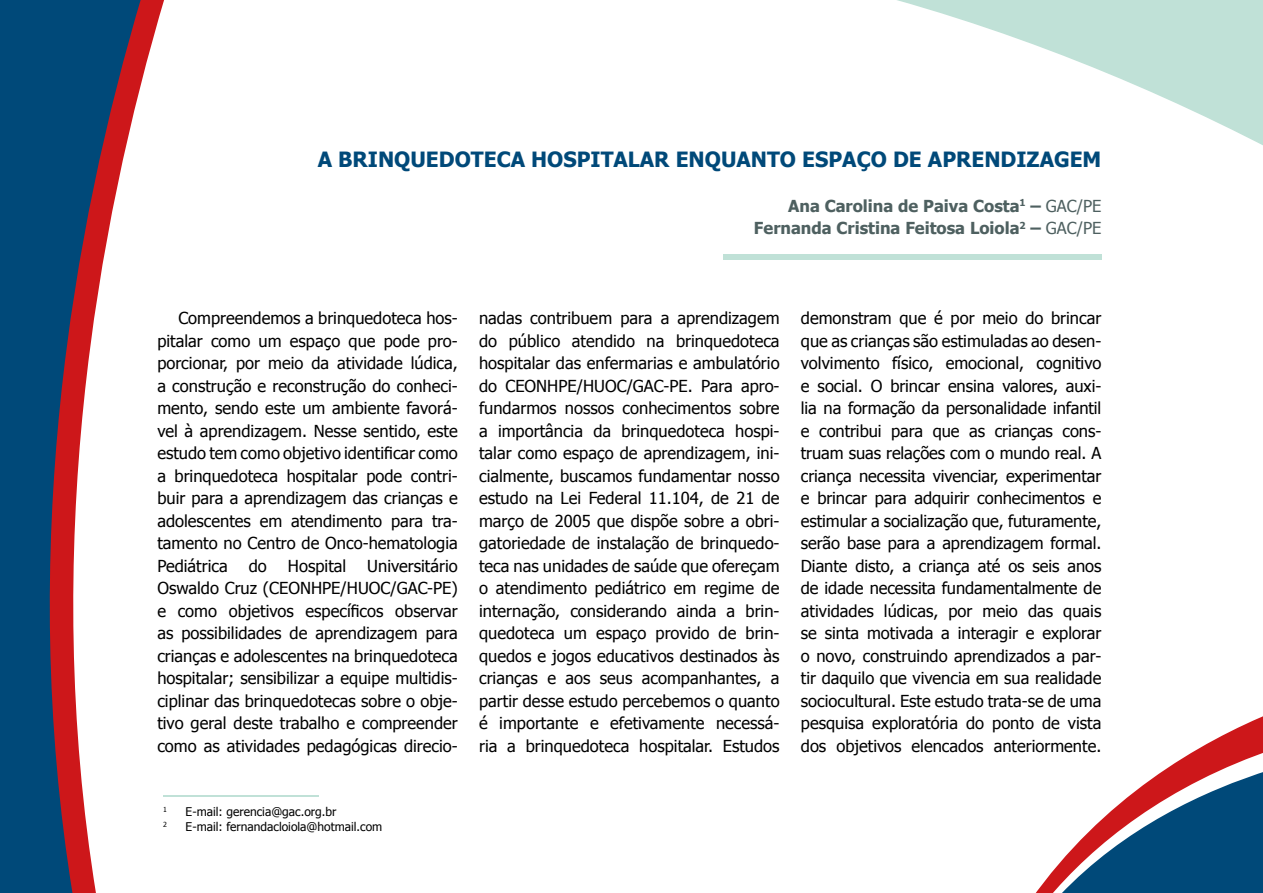
<style>
.page{position:relative;width:1263px;height:893px;background:#fff}
.page>*{position:absolute;margin:0;border:0;box-sizing:border-box;transform-origin:0 0}
.t1{font:700 21px "Tahoma";color:#004979}
.t2{font:16.5px/22.5px "Tahoma";color:#000;text-align:justify}
.t3{font:700 16.5px/22.5px "Tahoma";color:#4e6060;text-align:right}
.t4{font:12px "Tahoma";color:#000}
.t5{font:7.05px "Tahoma";color:#000}
.s1{font-weight:400}
</style>
<div class="page">
<svg style="left:1035px;top:716px;width:228px;height:177px"></svg>
<svg style="left:897px;top:0;width:366px;height:145px"></svg>
<svg style="left:142px;top:0;width:22px;height:80px"></svg>
<svg style="left:1px;top:0;width:141px;height:893px;fill:#004979"></svg>
<svg style="left:0;top:0;width:1px;height:893px"></svg>
<hr style="left:163px;top:795px;width:155px;height:2px;background:#c0e1d7">
<div style="left:723px;top:254px;width:378px;height:6px;background:#c0e1d7"></div>
<p class="t1" style="left:318px;top:144px;width:785px">A BRINQUEDOTECA HOSPITALAR ENQUANTO ESPAÇO DE APRENDIZAGEM</p>
<p class="t3" style="left:754px;top:193px;width:349px">Ana Carolina de Paiva Costa<sup>1</sup> – <span class="s1">GAC/PE<br></span>Fernanda Cristina Feitosa Loiola<sup>2</sup> – <span class="s1">GAC/PE</span></p>
<p class="t2" style="left:157px;top:306px;width:302px;text-indent:21px">Compreendemos a brinquedoteca hos&shy;pitalar como um espaço que pode pro&shy;porcionar, por meio da atividade lúdica, a construção e reconstrução do conheci&shy;mento, sendo este um ambiente favorá&shy;vel à aprendizagem. Nesse sentido, este estudo tem como objetivo identificar como a brinquedoteca hospitalar pode contri&shy;buir para a aprendizagem das crianças e adolescentes em atendimento para tra&shy;tamento no Centro de Onco-hematologia Pediátrica</p>
<p class="t2" style="left:157px;top:554px;width:302px;text-indent:210px">Universitário Oswaldo Cruz (CEONHPE/HUOC/GAC-PE) e como objetivos específicos observar as possibilidades de aprendizagem para crianças e adolescentes na brinquedoteca hospitalar; sensibilizar a equipe multidis&shy;ciplinar das brinquedotecas sobre o obje&shy;tivo geral deste trabalho e compreender como as atividades pedagógicas direcio-</p>
<p class="t2" style="left:249px;top:554px;width:20px">do</p>
<p class="t2" style="left:288px;top:554px;width:60px">Hospital</p>
<p class="t5" style="left:163px;top:804px;width:5px">1</p>
<p class="t4" style="left:186px;top:803px;width:152px">E-mail: gerencia@gac.org.br</p>
<p class="t5" style="left:163px;top:819px;width:5px">2</p>
<p class="t4" style="left:186px;top:818px;width:198px">E-mail: fernandacloiola@hotmail.com</p>
<p class="t2" style="left:479px;top:306px;width:302px">nadas contribuem para a aprendizagem do público atendido na brinquedoteca hospitalar das enfermarias e ambulatório do CEONHPE/HUOC/GAC-PE. Para apro&shy;fundarmos nossos conhecimentos sobre a importância da brinquedoteca hospi&shy;talar como espaço de aprendizagem, ini&shy;cialmente, buscamos fundamentar nosso estudo na Lei Federal 11.104, de 21 de março de 2005 que dispõe sobre a obri&shy;gatoriedade de instalação de brinquedo&shy;teca nas unidades de saúde que ofereçam o atendimento pediátrico em regime de internação, considerando ainda a brin&shy;quedoteca um espaço provido de brin&shy;quedos e jogos educativos destinados às crianças e aos seus acompanhantes, a partir desse estudo percebemos o quanto é importante e efetivamente necessá&shy;ria a brinquedoteca hospitalar. Estudos</p>
<p class="t2" style="left:801px;top:306px;width:302px">demonstram que é por meio do brincar que as crianças são estimuladas ao desen&shy;volvimento físico, emocional, cognitivo e social. O brincar ensina valores, auxi&shy;lia na formação da personalidade infantil e contribui para que as crianças cons&shy;truam suas relações com o mundo real. A criança necessita vivenciar, experimentar e brincar para adquirir conhecimentos e estimular a socialização que, futuramente, serão base para a aprendizagem formal.<br>Diante disto, a criança até os seis anos de idade necessita fundamentalmente de atividades lúdicas, por meio das quais se sinta motivada a interagir e explorar o novo, construindo aprendizados a par&shy;tir daquilo que vivencia em sua realidade sociocultural. Este estudo trata-se de uma pesquisa exploratória do ponto de vista dos objetivos elencados anteriormente.</p>
</div>
